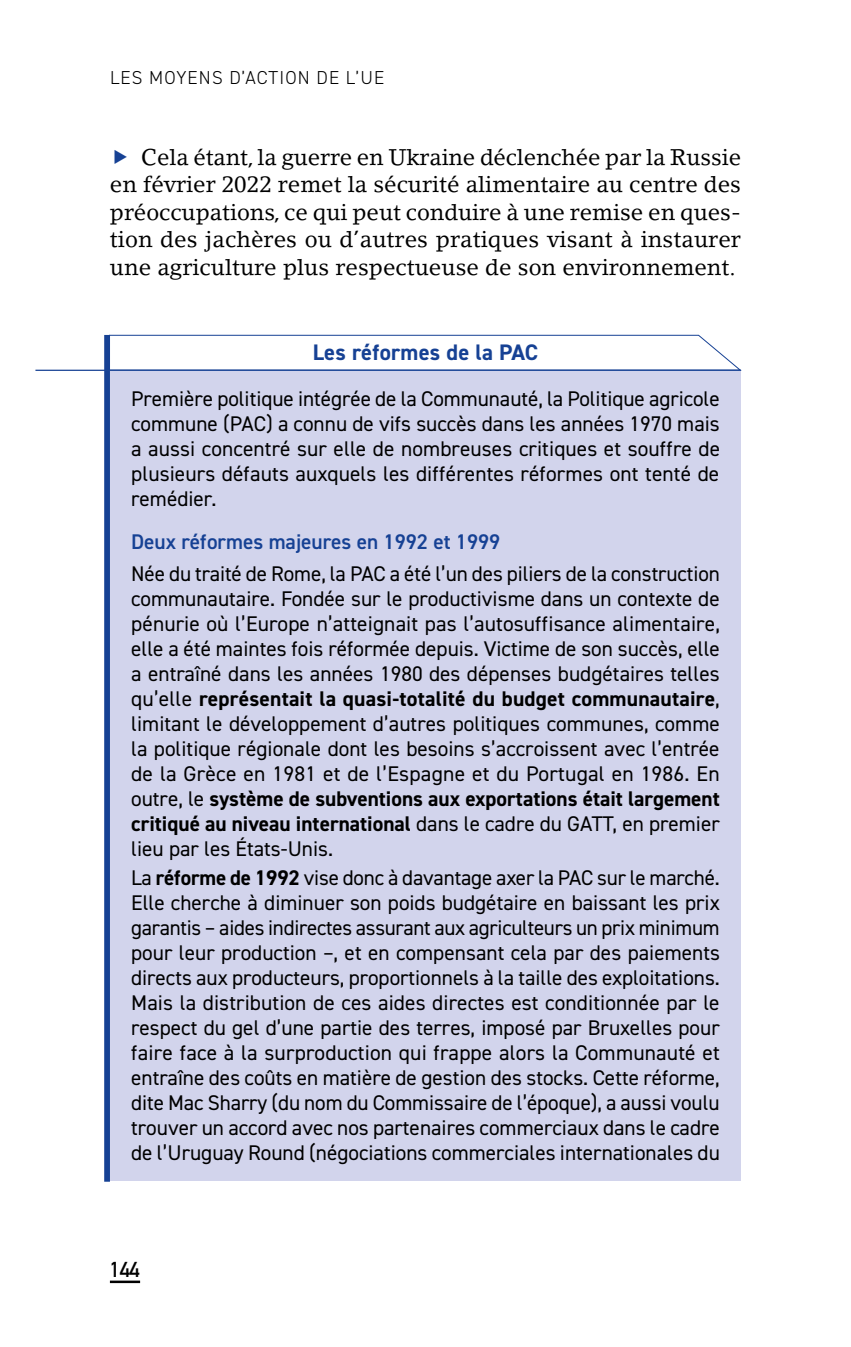
<style>
.page{position:relative;width:851px;height:1347px;background:#fff}
.page>*{position:absolute;margin:0;border:0;box-sizing:border-box;transform-origin:0 0}
.t1{font:22.5px/27.5px "Lino Letter Std";color:#000;text-align:justify}
.Encadré_titre{font:700 22.5px "DIN2014";letter-spacing:.01em;color:#164194}
.Encadré_texte{font:21.25px/25px "DIN2014";color:#000;text-align:justify}
.Encadré_texte_filet{font:21.25px/25px "DIN2014";letter-spacing:.005em;color:#000;text-align:justify}
.Encadré_titre_1{font:600 21.25px "DIN2014";color:#164194}
.t2{font:21.25px "DIN Mittelschrift Std";color:#000}
.t3{font:300 18.75px "DIN2014";letter-spacing:.06em;color:#000}
.s1{font-weight:700}
</style>
<div class="page">
<hr style="left:110px;top:1280px;width:30px;height:3px;background:#000">
<div style="left:104px;top:335px;width:6px;height:35px;background:#164194"></div>
<svg style="left:110px;top:335px;width:631px;height:35px"></svg>
<div style="left:110px;top:370px;width:631px;height:811px;background:#d2d4ec"></div>
<div style="left:104px;top:370px;width:6px;height:811px;background:#164194"></div>
<hr style="left:35px;top:370px;width:706px;height:1px;background:#164194">
<p class="t3" style="left:110px;top:66px;width:273px">LES MOYENS D’ACTION DE L’UE</p>
<p class="t1" style="left:110px;top:143px;width:632px;text-indent:31px">Cela étant, la guerre en Ukraine déclenchée par la Russie en février 2022 remet la sécurité alimentaire au centre des préoccupations, ce qui peut conduire à une remise en ques&shy;tion des jachères ou d’autres pratiques visant à instaurer une agriculture plus respectueuse de son environnement.</p>
<p class="Encadré_titre" style="left:313px;top:337px;width:227px">Les réformes de la PAC</p>
<p class="Encadré_texte_filet" style="left:131px;top:386px;width:590px">Première politique intégrée de la Communauté, la Politique agricole commune (PAC) a connu de vifs succès dans les années 1970 mais a aussi concentré sur elle de nombreuses critiques et souffre de plusieurs défauts auxquels les différentes réformes ont tenté de remédier.</p>
<p class="Encadré_titre_1" style="left:131px;top:528px;width:370px">Deux réformes majeures en 1992 et 1999</p>
<p class="Encadré_texte" style="left:131px;top:561px;width:590px">Née du traité de Rome, la PAC a été l’un des piliers de la construction communautaire. Fondée sur le productivisme dans un contexte de pénurie où l’Europe n’atteignait pas l’autosuffisance alimentaire, elle a été maintes fois réformée depuis. Victime de son succès, elle a entraîné dans les années 1980 des dépenses budgétaires telles qu’elle <span class="s1">représentait la quasi-totalité du budget communautaire</span>, limitant le développement d’autres politiques communes, comme la politique régionale dont les besoins s’accroissent avec l’entrée de la Grèce en 1981 et de l’Espagne et du Portugal en 1986. En outre, le <span class="s1">système de subventions aux exportations était largement critiqué au niveau international</span> dans le cadre du GATT, en premier lieu par les États-Unis.</p>
<p class="Encadré_texte" style="left:131px;top:864px;width:590px">La <span class="s1">réforme de 1992</span> vise donc à davantage axer la PAC sur le marché.<br>Elle cherche à diminuer son poids budgétaire en baissant les prix garantis – aides indirectes assurant aux agriculteurs un prix minimum pour leur production –, et en compensant cela par des paiements directs aux producteurs, proportionnels à la taille des exploitations.<br>Mais la distribution de ces aides directes est conditionnée par le respect du gel d’une partie des terres, imposé par Bruxelles pour faire face à la surproduction qui frappe alors la Communauté et entraîne des coûts en matière de gestion des stocks. Cette réforme, dite Mac Sharry (du nom du Commissaire de l’époque), a aussi voulu trouver un accord avec nos partenaires commerciaux dans le cadre de l’Uruguay Round (négociations commerciales internationales du</p>
<p class="t2" style="left:110px;top:1257px;width:31px">144</p>
</div>
